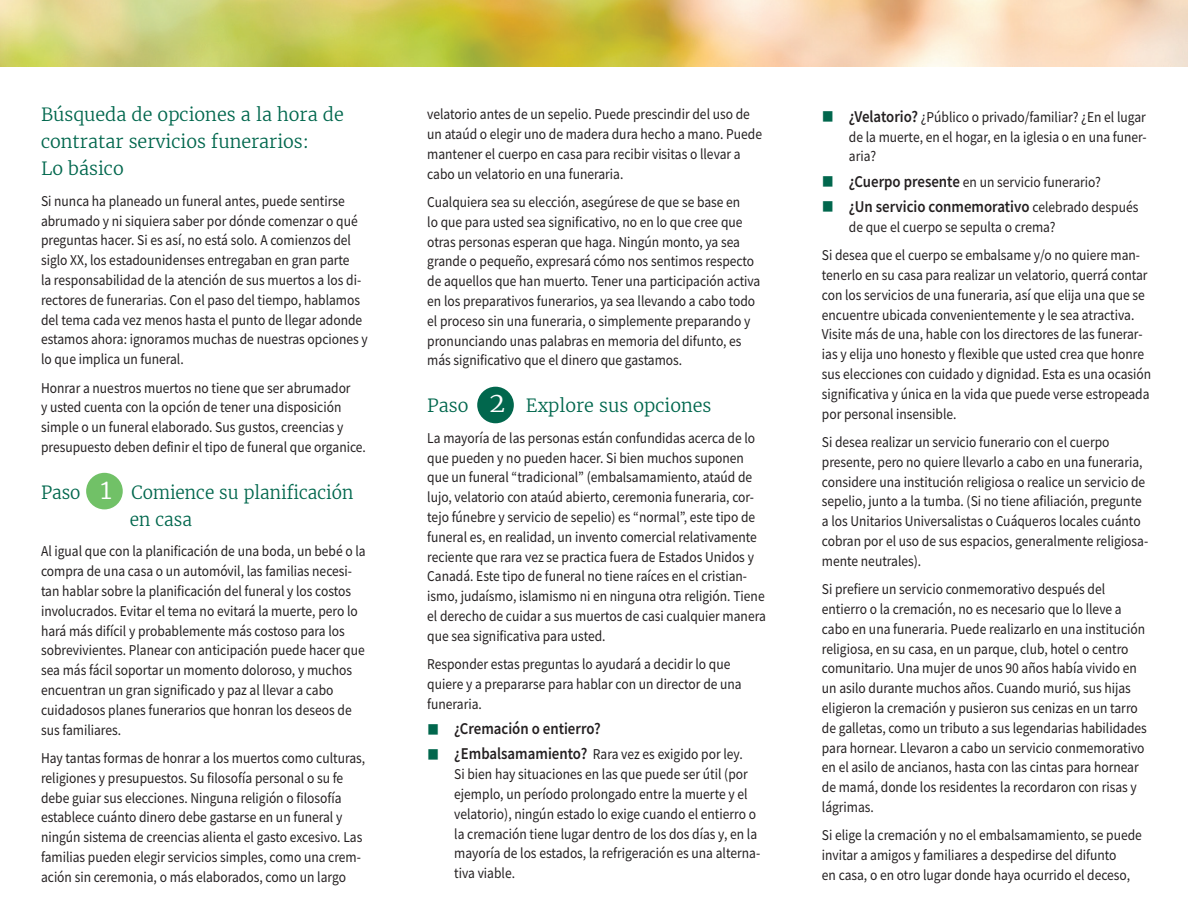
<style>
.page{position:relative;width:1188px;height:918px;background:#fff}
.page>*{position:absolute;margin:0;border:0;box-sizing:border-box;transform-origin:0 0}
.t1{font:300 18px/27px "Merriweather";color:#01674d}
.t2{font:300 18px/27px "Merriweather";color:#01674d;scale:.96 1}
.t3{font:600 16.5px "Source Sans Pro";color:#231f20;scale:.9 1}
.t4{font:15px/19.8px "Source Sans Pro";color:#231f20;scale:.9 1}
.s1{font-size:27px;color:#fff}
.s2{color:#01674d}
.s3{font-weight:600;font-size:16.5px}
.s4{font-weight:400;font-size:15px}
</style>
<div class="page">
<div style="left:477px;top:387px;width:37px;height:36px;background:#01674d;border-radius:50%"></div>
<div style="left:86px;top:473px;width:37px;height:36px;background:#71c167;border-radius:50%"></div>
<img style="left:0;top:0;width:1188px;height:67px">
<p class="t1" style="left:41px;top:101px;width:304px">Búsqueda de opciones a la hora de contratar servicios funerarios:<br>Lo básico</p>
<p class="t4" style="left:41px;top:191px;width:365px">Si nunca ha planeado un funeral antes, puede sentirse abrumado y ni siquiera saber por dónde comenzar o qué preguntas hacer. Si es así, no está solo. A comienzos del siglo XX, los estadounidenses entregaban en gran parte<br>la responsabilidad de la atención de sus muertos a los di&shy;rectores de funerarias. Con el paso del tiempo, hablamos del tema cada vez menos hasta el punto de llegar adonde estamos ahora: ignoramos muchas de nuestras opciones y lo que implica un funeral.</p>
<p class="t4" style="left:41px;top:378px;width:363px">Honrar a nuestros muertos no tiene que ser abrumador<br>y usted cuenta con la opción de tener una disposición simple o un funeral elaborado. Sus gustos, creencias y presupuesto deben definir el tipo de funeral que organice.</p>
<p class="t2" style="left:130px;top:479px;width:234px;text-indent:-89px">Paso <span class="s1">1</span> Comience su planificación en casa</p>
<p class="t4" style="left:41px;top:541px;width:362px">Al igual que con la planificación de una boda, un bebé o la compra de una casa o un automóvil, las familias necesi&shy;tan hablar sobre la planificación del funeral y los costos involucrados. Evitar el tema no evitará la muerte, pero lo hará más difícil y probablemente más costoso para los sobrevivientes. Planear con anticipación puede hacer que sea más fácil soportar un momento doloroso, y muchos encuentran un gran significado y paz al llevar a cabo cuidadosos planes funerarios que honran los deseos de sus familiares.</p>
<p class="t4" style="left:41px;top:748px;width:362px">Hay tantas formas de honrar a los muertos como culturas, religiones y presupuestos. Su filosofía personal o su fe debe guiar sus elecciones. Ninguna religión o filosofía establece cuánto dinero debe gastarse en un funeral y ningún sistema de creencias alienta el gasto excesivo. Las familias pueden elegir servicios simples, como una crem&shy;ación sin ceremonia, o más elaborados, como un largo</p>
<p class="t4" style="left:427px;top:104px;width:374px">velatorio antes de un sepelio. Puede prescindir del uso de un ataúd o elegir uno de madera dura hecho a mano. Puede mantener el cuerpo en casa para recibir visitas o llevar a cabo un velatorio en una funeraria.</p>
<p class="t4" style="left:427px;top:192px;width:372px">Cualquiera sea su elección, asegúrese de que se base en<br>lo que para usted sea significativo, no en lo que cree que otras personas esperan que haga. Ningún monto, ya sea grande o pequeño, expresará cómo nos sentimos respecto de aquellos que han muerto. Tener una participación activa en los preparativos funerarios, ya sea llevando a cabo todo el proceso sin una funeraria, o simplemente preparando y pronunciando unas palabras en memoria del difunto, es más significativo que el dinero que gastamos.</p>
<p class="t1" style="left:427px;top:392px;width:286px">Paso <span class="s1">2</span> Explore sus opciones</p>
<p class="t4" style="left:427px;top:428px;width:378px">La mayoría de las personas están confundidas acerca de lo que pueden y no pueden hacer. Si bien muchos suponen que un funeral “tradicional” (embalsamamiento, ataúd de lujo, velatorio con ataúd abierto, ceremonia funeraria, cor&shy;tejo fúnebre y servicio de sepelio) es “normal”, este tipo de funeral es, en realidad, un invento comercial relativamente reciente que rara vez se practica fuera de Estados Unidos y Canadá. Este tipo de funeral no tiene raíces en el cristian&shy;ismo, judaísmo, islamismo ni en ninguna otra religión. Tiene el derecho de cuidar a sus muertos de casi cualquier manera que sea significativa para usted.</p>
<p class="t4" style="left:427px;top:654px;width:351px">Responder estas preguntas lo ayudará a decidir lo que quiere y a prepararse para hablar con un director de una funeraria.</p>
<p class="t3" style="left:427px;top:718px;width:194px"><span class="s2">■</span> ¿Cremación o entierro?</p>
<p class="t4" style="left:454px;top:744px;width:341px;text-indent:-27px"><span class="s2">■</span> <span class="s3">¿Embalsamamiento?</span> Rara vez es exigido por ley.<br>Si bien hay situaciones en las que puede ser útil (por ejemplo, un período prolongado entre la muerte y el velatorio), ningún estado lo exige cuando el entierro o la cremación tiene lugar dentro de los dos días y, en la mayoría de los estados, la refrigeración es una alterna&shy;tiva viable.</p>
<p class="t4" style="left:849px;top:107px;width:333px;text-align:justify;text-indent:-27px"><span class="s2">■</span> <span class="s3">¿Velatorio?</span> ¿Público o privado/familiar? ¿En el lugar de la muerte, en el hogar, en la iglesia o en una funer&shy;aria?</p>
<p class="t4" style="left:822px;top:172px;width:312px"><span class="s2">■</span> <span class="s3">¿Cuerpo presente</span> en un servicio funerario?</p>
<p class="t3" style="left:822px;top:196px;width:353px"><span class="s2">■</span> ¿Un servicio conmemorativo <span class="s4">celebrado después</span></p>
<p class="t4" style="left:849px;top:217px;width:231px">de que el cuerpo se sepulta o crema?</p>
<p class="t4" style="left:822px;top:245px;width:367px">Si desea que el cuerpo se embalsame y/o no quiere man&shy;tenerlo en su casa para realizar un velatorio, querrá contar con los servicios de una funeraria, así que elija una que se encuentre ubicada convenientemente y le sea atractiva.<br>Visite más de una, hable con los directores de las funerar&shy;ias y elija uno honesto y flexible que usted crea que honre sus elecciones con cuidado y dignidad. Esta es una ocasión significativa y única en la vida que puede verse estropeada por personal insensible.</p>
<p class="t4" style="left:822px;top:432px;width:364px">Si desea realizar un servicio funerario con el cuerpo presente, pero no quiere llevarlo a cabo en una funeraria, considere una institución religiosa o realice un servicio de sepelio, junto a la tumba. (Si no tiene afiliación, pregunte a los Unitarios Universalistas o Cuáqueros locales cuánto cobran por el uso de sus espacios, generalmente religiosa&shy;mente neutrales).</p>
<p class="t4" style="left:822px;top:579px;width:363px">Si prefiere un servicio conmemorativo después del entierro o la cremación, no es necesario que lo lleve a cabo en una funeraria. Puede realizarlo en una institución religiosa, en su casa, en un parque, club, hotel o centro comunitario. Una mujer de unos 90 años había vivido en un asilo durante muchos años. Cuando murió, sus hijas eligieron la cremación y pusieron sus cenizas en un tarro de galletas, como un tributo a sus legendarias habilidades para hornear. Llevaron a cabo un servicio conmemorativo en el asilo de ancianos, hasta con las cintas para hornear de mamá, donde los residentes la recordaron con risas y lágrimas.</p>
<p class="t4" style="left:822px;top:825px;width:357px">Si elige la cremación y no el embalsamamiento, se puede invitar a amigos y familiares a despedirse del difunto<br>en casa, o en otro lugar donde haya ocurrido el deceso,</p>
</div>
